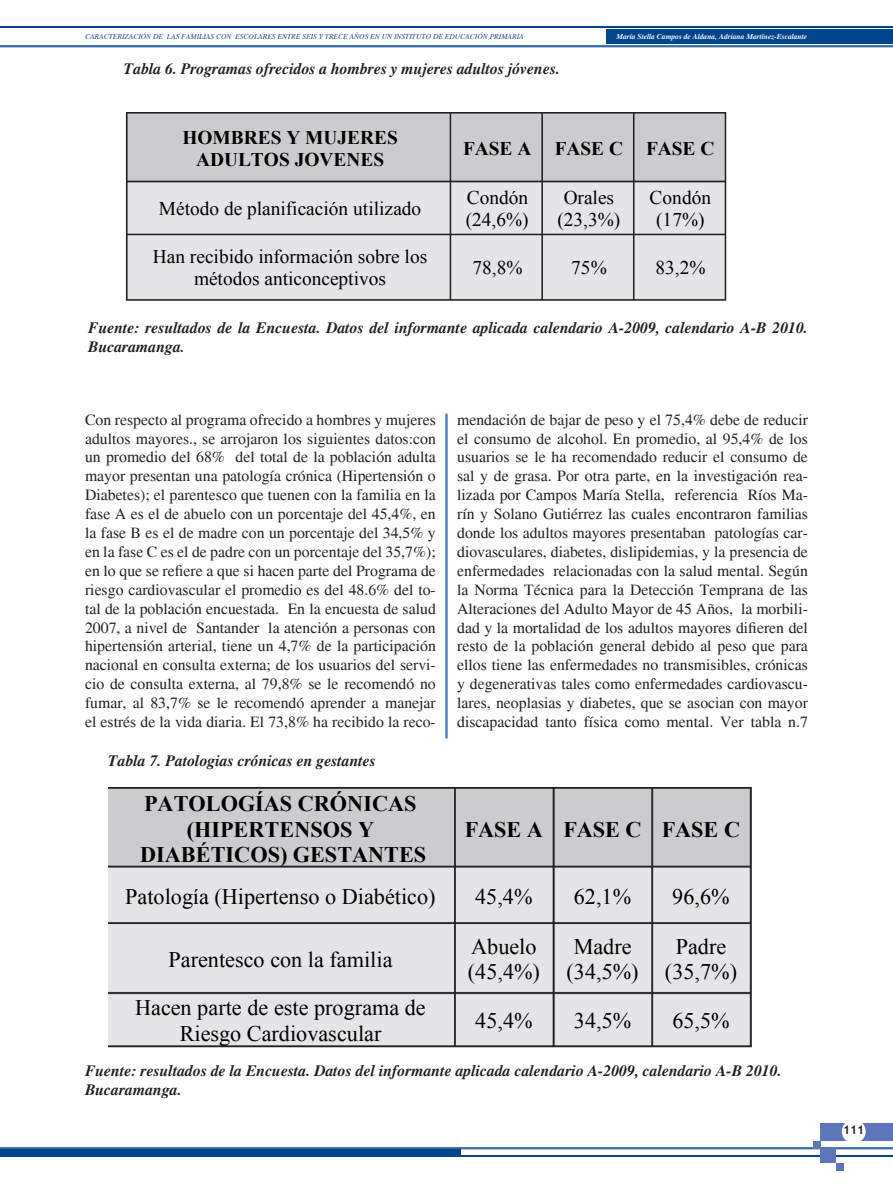
<style>
.page{position:relative;width:893px;height:1191px;background:#fff}
.page>*{position:absolute;margin:0;border:0;box-sizing:border-box;transform-origin:0 0}
.t1{font:22.2px/25.5px "Times New Roman";color:#000;text-align:center}
.t2{font:700 22.2px/25.5px "Times New Roman";color:#000;text-align:center}
.t3{font:19.35px/22.2px "Times New Roman";color:#000;text-align:center}
.t4{font:700 19.35px/22.2px "Times New Roman";color:#000;text-align:center}
.Estilo_de_párrafo_1{font:15.75px/18.9px "Times";color:#231f20;text-align:justify}
.Estilo_de_párrafo_1-2{font:italic 700 15.75px/18.9px "Times";color:#231f20}
.t5{font:700 12px "Trebuchet MS";color:#231f20}
.Estilo_de_párrafo_1-3{font:italic 7.5px "Times";color:#253f8e}
.Estilo_de_párrafo_1-4{font:italic 700 7.5px "Times";color:#fff}
</style>
<div class="page">
<div style="left:0;top:1149px;width:460px;height:5px;background:#01448c"></div>
<hr style="left:0;top:1147px;width:893px;height:1px;background:#01448c">
<hr style="left:0;top:1148px;width:893px;height:1px;background:#01448c">
<hr style="left:0;top:1155px;width:893px;height:1px;background:#01448c">
<hr style="left:0;top:1156px;width:893px;height:1px;background:#01448c">
<div style="left:821px;top:1122px;width:72px;height:18px;background:#5d75b9"></div>
<div style="left:821px;top:1148px;width:15px;height:15px;background:#5d75b9"></div>
<div style="left:813px;top:1140px;width:8px;height:8px;background:#5d75b9"></div>
<div style="left:836px;top:1163px;width:8px;height:7px;background:#5d75b9"></div>
<div style="left:843px;top:1120px;width:22px;height:22px;background:#fff;border-radius:50%"></div>
<div style="left:842px;top:1119px;width:24px;height:24px;border:2px solid #fff;border-radius:50%"></div>
<img style="left:125px;top:113px;width:602px;height:188px">
<img style="left:108px;top:788px;width:644px;height:260px">
<hr style="left:447px;top:414px;width:1px;height:324px;background:#0154a6">
<hr style="left:446px;top:414px;width:1px;height:324px;background:#0154a6">
<div style="left:606px;top:30px;width:287px;height:14px;background:#01448c"></div>
<hr style="left:0;top:26px;width:893px;height:1px;background:#01448c">
<hr style="left:0;top:27px;width:893px;height:1px;background:#01448c">
<hr style="left:0;top:46px;width:893px;height:1px;background:#01448c">
<p class="Estilo_de_párrafo_1-3" style="left:85px;top:33px;width:440px">CARACTERIZACIÓN DE LAS FAMILIAS CON ESCOLARES ENTRE SEIS Y TRECE AÑOS EN UN INSTITUTO DE EDUCACIÓN PRIMARIA</p>
<p class="Estilo_de_párrafo_1-4" style="left:616px;top:32px;width:192px">María Stella Campos de Aldana, Adriana Martínez-Escalante</p>
<p class="Estilo_de_párrafo_1-2" style="left:124px;top:60px;width:438px">Tabla 6. Programas ofrecidos a hombres y mujeres adultos jóvenes.</p>
<p class="t4" style="left:182px;top:126px;width:217px">HOMBRES Y MUJERES<br>ADULTOS JOVENES</p>
<p class="t4" style="left:463px;top:138px;width:253px">FASE A FASE C FASE C</p>
<p class="t3" style="left:159px;top:198px;width:264px">Método de planificación utilizado</p>
<p class="t3" style="left:466px;top:187px;width:64px;text-align:left">Condón (24,6%)</p>
<p class="t3" style="left:557px;top:187px;width:64px">Orales (23,3%)</p>
<p class="t3" style="left:650px;top:187px;width:63px">Condón (17%)</p>
<p class="t3" style="left:153px;top:245px;width:276px">Han recibido información sobre los métodos anticonceptivos</p>
<p class="t3" style="left:472px;top:257px;width:52px">78,8%</p>
<p class="t3" style="left:571px;top:257px;width:37px">75%</p>
<p class="t3" style="left:655px;top:257px;width:52px">83,2%</p>
<p class="Estilo_de_párrafo_1-2" style="left:88px;top:319px;width:721px">Fuente: resultados de la Encuesta. Datos del informante aplicada calendario A-2009, calendario A-B 2010.<br>Bucaramanga.</p>
<p class="Estilo_de_párrafo_1" style="left:85px;top:410px;width:352px">Con respecto al programa ofrecido a hombres y mujeres adultos mayores., se arrojaron los siguientes datos:con un promedio del 68% del total de la población adulta mayor presentan una patología crónica (Hipertensión o Diabetes); el parentesco que tuenen con la familia en la fase A es el de abuelo con un porcentaje del 45,4%, en la fase B es el de madre con un porcentaje del 34,5% y en la fase C es el de padre con un porcentaje del 35,7%); en lo que se refiere a que si hacen parte del Programa de riesgo cardiovascular el promedio es del 48.6% del to&shy;tal de la población encuestada. En la encuesta de salud 2007, a nivel de Santander la atención a personas con hipertensión arterial, tiene un 4,7% de la participación nacional en consulta externa; de los usuarios del servi&shy;cio de consulta externa, al 79,8% se le recomendó no fumar, al 83,7% se le recomendó aprender a manejar el estrés de la vida diaria. El 73,8% ha recibido la reco-</p>
<p class="Estilo_de_párrafo_1" style="left:457px;top:410px;width:352px">mendación de bajar de peso y el 75,4% debe de reducir el consumo de alcohol. En promedio, al 95,4% de los usuarios se le ha recomendado reducir el consumo de sal y de grasa. Por otra parte, en la investigación rea&shy;lizada por Campos María Stella, referencia Ríos Ma&shy;rín y Solano Gutiérrez las cuales encontraron familias donde los adultos mayores presentaban patologías car&shy;diovasculares, diabetes, dislipidemias, y la presencia de enfermedades relacionadas con la salud mental. Según la Norma Técnica para la Detección Temprana de las Alteraciones del Adulto Mayor de 45 Años, la morbili&shy;dad y la mortalidad de los adultos mayores difieren del resto de la población general debido al peso que para ellos tiene las enfermedades no transmisibles, crónicas y degenerativas tales como enfermedades cardiovascu&shy;lares, neoplasias y diabetes, que se asocian con mayor discapacidad tanto física como mental. Ver tabla n.7</p>
<p class="Estilo_de_párrafo_1-2" style="left:108px;top:751px;width:269px">Tabla 7. Patologias crónicas en gestantes</p>
<p class="t2" style="left:140px;top:790px;width:287px">PATOLOGÍAS CRÓNICAS (HIPERTENSOS Y<br>DIABÉTICOS) GESTANTES</p>
<p class="t2" style="left:465px;top:816px;width:277px">FASE A FASE C FASE C</p>
<p class="t1" style="left:125px;top:883px;width:312px">Patología (Hipertenso o Diabético)</p>
<p class="t1" style="left:475px;top:883px;width:59px">45,4%</p>
<p class="t1" style="left:574px;top:883px;width:59px">62,1%</p>
<p class="t1" style="left:672px;top:883px;width:59px">96,6%</p>
<p class="t1" style="left:168px;top:946px;width:226px">Parentesco con la familia</p>
<p class="t1" style="left:135px;top:994px;width:292px">Hacen parte de este programa de<br>Riesgo Cardiovascular</p>
<p class="t1" style="left:468px;top:933px;width:74px;text-align:left">Abuelo (45,4%)</p>
<p class="t1" style="left:566px;top:933px;width:74px">Madre (34,5%)</p>
<p class="t1" style="left:665px;top:933px;width:74px">Padre (35,7%)</p>
<p class="t1" style="left:475px;top:1007px;width:59px">45,4%</p>
<p class="t1" style="left:574px;top:1007px;width:59px">34,5%</p>
<p class="t1" style="left:672px;top:1007px;width:59px">65,5%</p>
<p class="Estilo_de_párrafo_1-2" style="left:85px;top:1061px;width:698px">Fuente: resultados de la Encuesta. Datos del informante aplicada calendario A-2009, calendario A-B 2010.</p>
<p class="Estilo_de_párrafo_1-2" style="left:85px;top:1080px;width:98px">Bucaramanga.</p>
<p class="t5" style="left:843px;top:1122px;width:23px">111</p>
</div>
